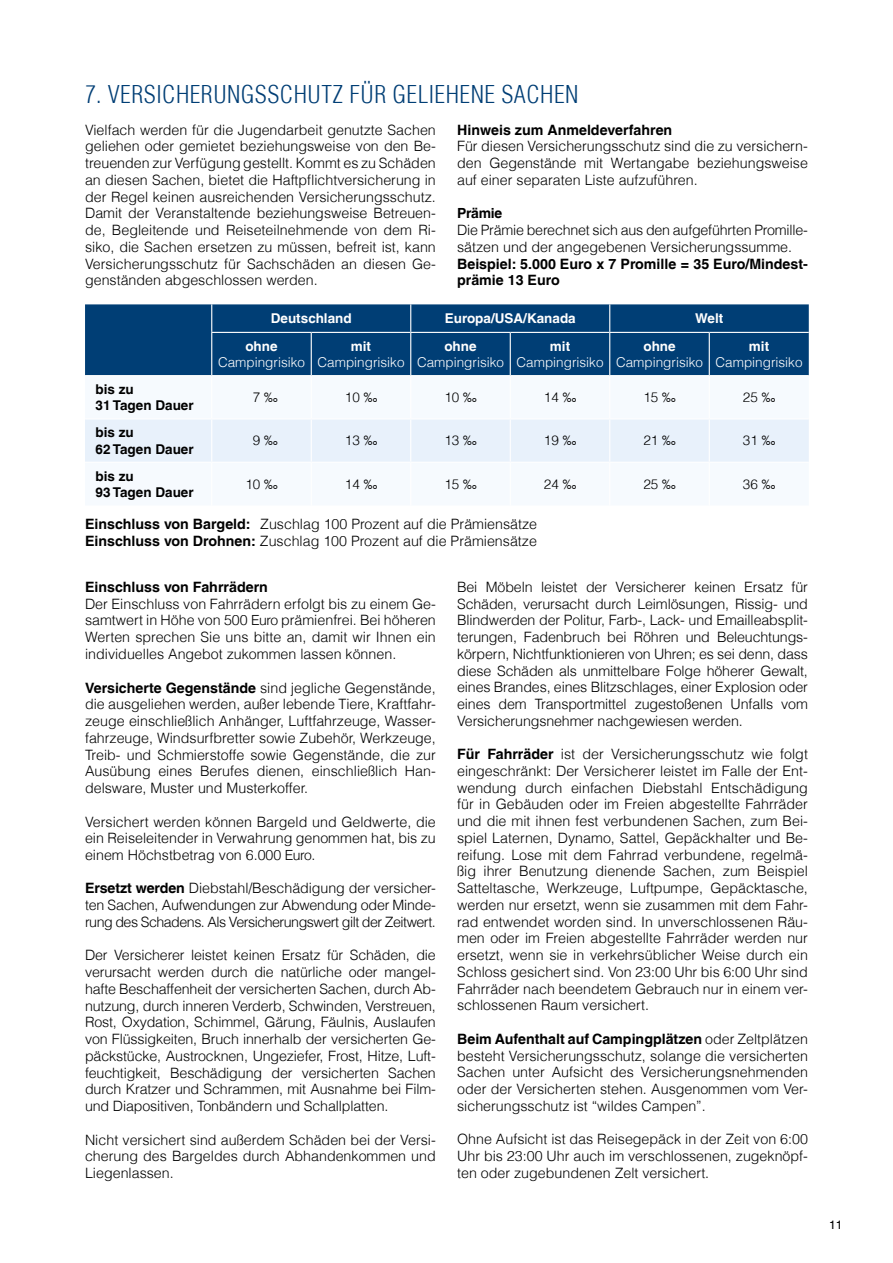
<style>
.page{position:relative;width:893px;height:1263px;background:#fff}
.page>*{position:absolute;margin:0;border:0;box-sizing:border-box;transform-origin:0 0}
.t1{font:300 condensed 24px "Helvetica LT";letter-spacing:.02em;color:#003e75}
.t2{font:300 14.25px/16.8px "Helvetica LT";color:#000;text-align:justify}
.t3{font:700 14.25px/16.8px "Helvetica LT";color:#000}
.t4{font:700 13.95px "Helvetica LT";letter-spacing:-.02em;color:#000}
.t5{font:300 13.5px "Helvetica LT";color:#fff}
.t6{font:700 13.5px "Helvetica LT";color:#fff}
.t7{font:300 13.5px "Helvetica LT";color:#000}
.t8{font:700 13.5px/16.2px "Helvetica LT";color:#000}
.t9{font:12px "Helvetica LT";color:#000}
.s1{font-weight:700}
.s2{font-size:13.95px}
</style>
<div class="page">
<div style="left:85px;top:304px;width:724px;height:71px;background:#003e75"></div>
<div style="left:85px;top:419px;width:724px;height:43px;background:#e8f1fb"></div>
<svg style="left:211px;top:304px;width:1px;height:28px"></svg>
<svg style="left:410px;top:304px;width:1px;height:28px"></svg>
<svg style="left:609px;top:304px;width:1px;height:28px"></svg>
<hr style="left:211px;top:332px;width:100px;height:1px;background:#fff">
<hr style="left:211px;top:333px;width:1px;height:42px;background:#fff">
<hr style="left:311px;top:332px;width:100px;height:1px;background:#fff">
<hr style="left:311px;top:333px;width:1px;height:42px;background:#fff">
<hr style="left:411px;top:332px;width:99px;height:1px;background:#fff">
<hr style="left:410px;top:333px;width:1px;height:42px;background:#fff">
<hr style="left:510px;top:332px;width:100px;height:1px;background:#fff">
<hr style="left:510px;top:333px;width:1px;height:42px;background:#fff">
<hr style="left:610px;top:332px;width:99px;height:1px;background:#fff">
<hr style="left:609px;top:333px;width:1px;height:42px;background:#fff">
<hr style="left:709px;top:332px;width:100px;height:1px;background:#fff">
<hr style="left:709px;top:333px;width:1px;height:42px;background:#fff">
<hr style="left:211px;top:419px;width:1px;height:43px;background:#fff">
<hr style="left:311px;top:419px;width:1px;height:43px;background:#fff">
<hr style="left:410px;top:419px;width:1px;height:43px;background:#fff">
<hr style="left:510px;top:419px;width:1px;height:43px;background:#fff">
<hr style="left:609px;top:419px;width:1px;height:43px;background:#fff">
<hr style="left:709px;top:419px;width:1px;height:43px;background:#fff">
<h1 class="t1" style="left:85px;top:79px;width:495px">7. VERSICHERUNGSSCHUTZ FÜR GELIEHENE SACHEN</h1>
<p class="t2" style="left:85px;top:121px;width:352px">Vielfach werden für die Jugendarbeit genutzte Sachen geliehen oder gemietet beziehungsweise von den Be&shy;treuenden zur Verfügung gestellt. Kommt es zu Schäden an diesen Sachen, bietet die Haftpflichtversicherung in der Regel keinen ausreichenden Versicherungsschutz.<br>Damit der Veranstaltende beziehungsweise Betreuen&shy;de, Begleitende und Reiseteilnehmende von dem Ri&shy;siko, die Sachen ersetzen zu müssen, befreit ist, kann Versicherungsschutz für Sachschäden an diesen Ge&shy;genständen abgeschlossen werden.</p>
<p class="t3" style="left:457px;top:121px;width:217px">Hinweis zum Anmeldeverfahren</p>
<p class="t2" style="left:457px;top:138px;width:352px">Für diesen Versicherungsschutz sind die zu versichern&shy;den Gegenstände mit Wertangabe beziehungsweise auf einer separaten Liste aufzuführen.</p>
<p class="t4" style="left:457px;top:205px;width:47px">Prämie</p>
<p class="t2" style="left:457px;top:221px;width:352px">Die Prämie berechnet sich aus den aufgeführten Promille&shy;sätzen und der angegebenen Versicherungssumme.</p>
<p class="t3" style="left:457px;top:255px;width:352px">Beispiel: 5.000 Euro x 7 Promille = 35 Euro/Mindest&shy;prämie 13 Euro</p>
<p class="t6" style="left:271px;top:310px;width:82px">Deutschland</p>
<p class="t6" style="left:445px;top:310px;width:133px">Europa/USA/Kanada</p>
<p class="t6" style="left:695px;top:310px;width:30px">Welt</p>
<p class="t6" style="left:245px;top:338px;width:34px">ohne</p>
<p class="t5" style="left:218px;top:354px;width:88px">Campingrisiko</p>
<p class="t6" style="left:351px;top:338px;width:22px">mit</p>
<p class="t5" style="left:317px;top:354px;width:88px">Campingrisiko</p>
<p class="t6" style="left:550px;top:338px;width:22px">mit</p>
<p class="t5" style="left:517px;top:354px;width:88px">Campingrisiko</p>
<p class="t6" style="left:749px;top:338px;width:22px">mit</p>
<p class="t5" style="left:716px;top:354px;width:88px">Campingrisiko</p>
<p class="t6" style="left:444px;top:338px;width:34px">ohne</p>
<p class="t5" style="left:417px;top:354px;width:88px">Campingrisiko</p>
<p class="t6" style="left:643px;top:338px;width:34px">ohne</p>
<p class="t5" style="left:616px;top:354px;width:88px">Campingrisiko</p>
<p class="t8" style="left:96px;top:381px;width:100px">bis zu<br>31 Tagen Dauer</p>
<p class="t7" style="left:253px;top:389px;width:26px">7 ‰</p>
<p class="t7" style="left:345px;top:389px;width:34px">10 ‰</p>
<p class="t7" style="left:444px;top:389px;width:34px">10 ‰</p>
<p class="t7" style="left:544px;top:389px;width:34px">14 ‰</p>
<p class="t7" style="left:643px;top:389px;width:34px">15 ‰</p>
<p class="t7" style="left:743px;top:389px;width:34px">25 ‰</p>
<p class="t8" style="left:96px;top:424px;width:100px">bis zu<br>62 Tagen Dauer</p>
<p class="t7" style="left:253px;top:432px;width:26px">9 ‰</p>
<p class="t7" style="left:345px;top:432px;width:34px">13 ‰</p>
<p class="t7" style="left:444px;top:432px;width:34px">13 ‰</p>
<p class="t7" style="left:544px;top:432px;width:34px">19 ‰</p>
<p class="t7" style="left:643px;top:432px;width:34px">21 ‰</p>
<p class="t7" style="left:743px;top:432px;width:34px">31 ‰</p>
<p class="t8" style="left:96px;top:467px;width:100px">bis zu<br>93 Tagen Dauer</p>
<p class="t7" style="left:245px;top:475px;width:34px">10 ‰</p>
<p class="t7" style="left:345px;top:475px;width:34px">14 ‰</p>
<p class="t7" style="left:444px;top:475px;width:34px">15 ‰</p>
<p class="t7" style="left:544px;top:475px;width:34px">24 ‰</p>
<p class="t7" style="left:643px;top:475px;width:34px">25 ‰</p>
<p class="t7" style="left:743px;top:475px;width:34px">36 ‰</p>
<p class="t2" style="left:85px;top:516px;width:454px"><span class="s1">Einschluss von Bargeld:</span> Zuschlag 100 Prozent auf die Prämiensätze<br><span class="s1">Einschluss von Drohnen:</span> Zuschlag 100 Prozent auf die Prämiensätze</p>
<p class="t3" style="left:85px;top:578px;width:184px">Einschluss von Fahrrädern</p>
<p class="t2" style="left:85px;top:595px;width:352px">Der Einschluss von Fahrrädern erfolgt bis zu einem Ge&shy;samtwert in Höhe von 500 <span class="s2">Euro</span> prämienfrei. Bei höheren Werten sprechen Sie uns bitte an, damit wir Ihnen ein individuelles Angebot zukommen lassen können.</p>
<p class="t2" style="left:85px;top:679px;width:352px"><span class="s1">Versicherte Gegenstände</span> sind jegliche Gegenstände, die ausgeliehen werden, außer lebende Tiere, Kraftfahr&shy;zeuge einschließlich Anhänger, Luftfahrzeuge, Wasser&shy;fahrzeuge, Windsurfbretter sowie Zubehör, Werkzeuge, Treib- und Schmierstoffe sowie Gegenstände, die zur Ausübung eines Berufes dienen, einschließlich Han&shy;delsware, Muster und Musterkoffer.</p>
<p class="t2" style="left:85px;top:813px;width:352px">Versichert werden können Bargeld und Geldwerte, die ein Reiseleitender in Verwahrung genommen hat, bis zu einem Höchstbetrag von 6.000 <span class="s2">Euro</span>.</p>
<p class="t2" style="left:85px;top:880px;width:352px"><span class="s1">Ersetzt werden</span> Diebstahl/Beschädigung der versicher&shy;ten Sachen, Aufwendungen zur Abwendung oder Minde&shy;rung des Schadens. Als Versicherungswert gilt der Zeitwert.</p>
<p class="t2" style="left:85px;top:947px;width:352px">Der Versicherer leistet keinen Ersatz für Schäden, die verursacht werden durch die natürliche oder mangel&shy;hafte Beschaffenheit der versicherten Sachen, durch Ab&shy;nutzung, durch inneren Verderb, Schwinden, Verstreuen, Rost, Oxydation, Schimmel, Gärung, Fäulnis, Auslaufen von Flüssigkeiten, Bruch innerhalb der versicherten Ge&shy;päckstücke, Austrocknen, Ungeziefer, Frost, Hitze, Luft&shy;feuchtigkeit, Beschädigung der versicherten Sachen durch Kratzer und Schrammen, mit Ausnahme bei Film&shy;und Diapositiven, Tonbändern und Schallplatten.</p>
<p class="t2" style="left:85px;top:1131px;width:352px">Nicht versichert sind außerdem Schäden bei der Versi&shy;cherung des Bargeldes durch Abhandenkommen und Liegenlassen.</p>
<p class="t2" style="left:457px;top:578px;width:352px">Bei Möbeln leistet der Versicherer keinen Ersatz für Schäden, verursacht durch Leimlösungen, Rissig- und Blindwerden der Politur, Farb-, Lack- und Emailleabsplit&shy;terungen, Fadenbruch bei Röhren und Beleuchtungs&shy;körpern, Nichtfunktionieren von Uhren; es sei denn, dass diese Schäden als unmittelbare Folge höherer Gewalt, eines Brandes, eines Blitzschlages, einer Explosion oder eines dem Transportmittel zugestoßenen Unfalls vom Versicherungsnehmer nachgewiesen werden.</p>
<p class="t2" style="left:457px;top:746px;width:352px"><span class="s1">Für Fahrräder</span> ist der Versicherungsschutz wie folgt eingeschränkt: Der Versicherer leistet im Falle der Ent&shy;wendung durch einfachen Diebstahl Entschädigung für in Gebäuden oder im Freien abgestellte Fahrräder und die mit ihnen fest verbundenen Sachen, zum Bei&shy;spiel Laternen, Dynamo, Sattel, Gepäckhalter und Be&shy;reifung. Lose mit dem Fahrrad verbundene, regelmä&shy;ßig ihrer Benutzung dienende Sachen, zum Beispiel Satteltasche, Werkzeuge, Luftpumpe, Gepäcktasche, werden nur ersetzt, wenn sie zusammen mit dem Fahr&shy;rad entwendet worden sind. In unverschlossenen Räu&shy;men oder im Freien abgestellte Fahrräder werden nur ersetzt, wenn sie in verkehrsüblicher Weise durch ein Schloss gesichert sind. Von 23:00 Uhr bis 6:00 Uhr sind Fahrräder nach beendetem Gebrauch nur in einem ver&shy;schlossenen Raum versichert.</p>
<p class="t2" style="left:457px;top:1030px;width:352px"><span class="s1">Beim Aufenthalt auf Campingplätzen</span> oder Zeltplätzen besteht Versicherungsschutz, solange die versicherten Sachen unter Aufsicht des Versicherungsnehmenden oder der Versicherten stehen. Ausgenommen vom Ver&shy;sicherungsschutz ist “wildes Campen”.</p>
<p class="t2" style="left:457px;top:1131px;width:352px">Ohne Aufsicht ist das Reisegepäck in der Zeit von 6:00<br>Uhr bis 23:00 Uhr auch im verschlossenen, zugeknöpf&shy;ten oder zugebundenen Zelt versichert.</p>
<p class="t9" style="left:829px;top:1218px;width:15px">11</p>
</div>
